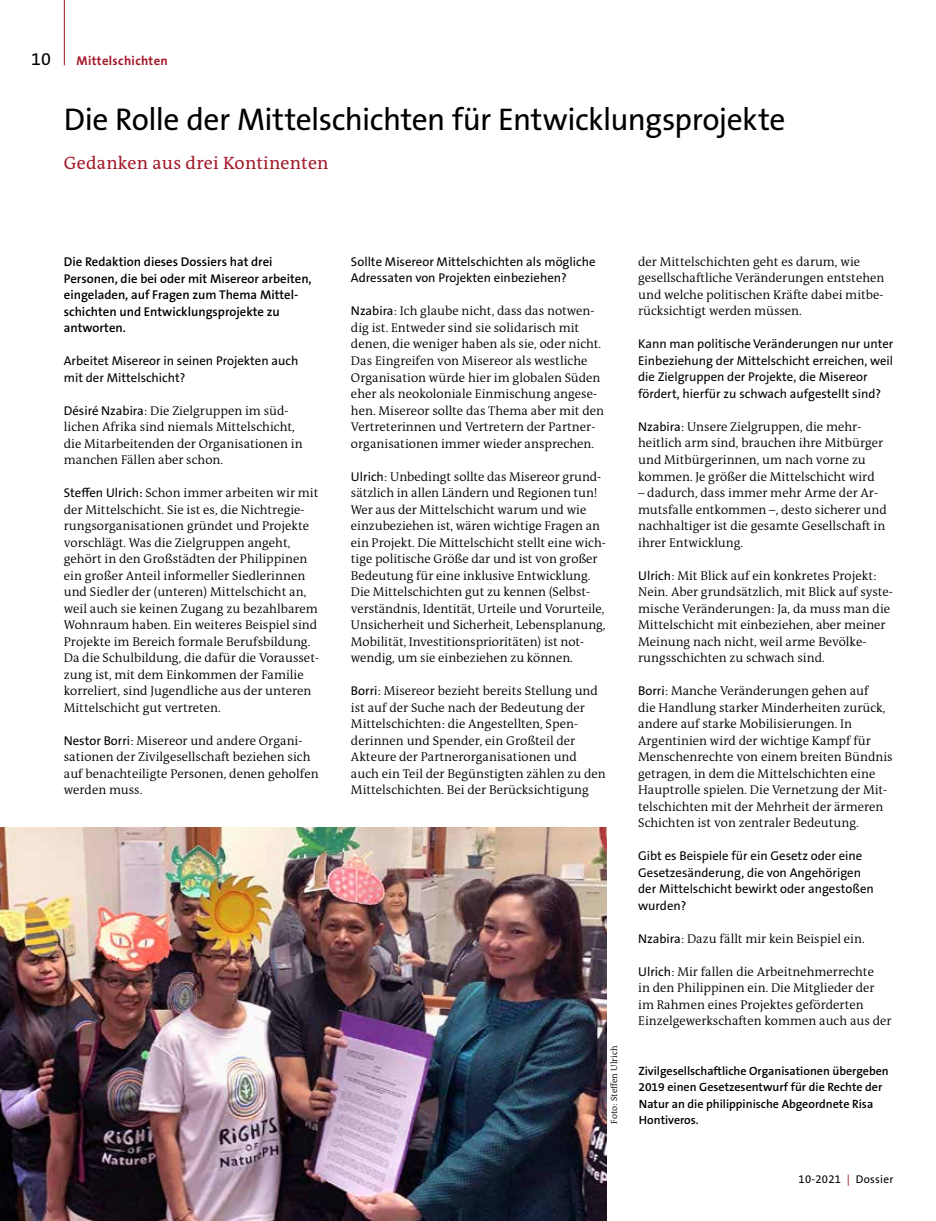
<style>
.page{position:relative;width:936px;height:1221px;background:#fff}
.page>*{position:absolute;margin:0;border:0;box-sizing:border-box;transform-origin:0 0}
.t1{font:31.5px "The Sans B W5 Plain";letter-spacing:-.015em;color:#000}
.t2{font:18px "The Antiqua B";letter-spacing:.01em;color:#a41b2c}
.t3{font:18px "The Sans B W5 Plain";color:#000}
.t4{font:300 12.75px/16.5px "The Antiqua B";color:#000}
.t5{font:12.75px/16.5px "The Sans B W5 Plain";color:#000}
.t6{font:600 12.75px/16.5px "The Sans B W6";color:#000}
.t7{font:700 12.75px "The Sans B W7";letter-spacing:.025em;color:#a41b2c}
.t8{font:600 12px/16.5px "The Sans B W6";color:#000}
.t9{font:11.25px "The Sans B W5 Plain";letter-spacing:.025em;color:#000}
.t10{font:300 9px "The Antiqua B";color:#000}
.s1{font-family:"The Sans B W5 Plain";font-weight:400}
.s2{color:#a41b2c}
</style>
<div class="page">
<hr style="left:64px;top:0;width:1px;height:65px;background:#a41b2c">
<img style="left:0;top:827px;width:606px;height:393px">
<h2 class="t3" style="left:31px;top:48px;width:21px">10</h2>
<p class="t7" style="left:77px;top:53px;width:93px">Mittelschichten</p>
<h1 class="t1" style="left:64px;top:99px;width:723px">Die Rolle der Mittelschichten für Entwicklungsprojekte</h1>
<h2 class="t2" style="left:64px;top:150px;width:266px">Gedanken aus drei Kontinenten</h2>
<p class="t6" style="left:64px;top:253px;width:249px">Die Redaktion dieses Dossiers hat drei Personen, die bei oder mit Misereor arbeiten, eingeladen, auf Fragen zum Thema Mittel&shy;schichten und Entwicklungsprojekte zu antworten.</p>
<p class="t5" style="left:64px;top:352px;width:236px">Arbeitet Misereor in seinen Projekten auch mit der Mittelschicht?</p>
<p class="t4" style="left:64px;top:402px;width:240px"><span class="s1">Désiré Nzabira</span>: Die Zielgruppen im süd&shy;lichen Afrika sind niemals Mittelschicht, die Mitarbeitenden der Organisationen in manchen Fällen aber schon.</p>
<p class="t4" style="left:64px;top:484px;width:257px"><span class="s1">Steffen Ulrich:</span> Schon immer arbeiten wir mit der Mittelschicht. Sie ist es, die Nichtregie&shy;rungsorganisationen gründet und Projekte vorschlägt. Was die Zielgruppen angeht, gehört in den Großstädten der Philippinen ein großer Anteil informeller Siedlerinnen und Siedler der (unteren) Mittelschicht an, weil auch sie keinen Zugang zu bezahlbarem Wohnraum haben. Ein weiteres Beispiel sind Projekte im Bereich formale Berufsbildung.<br>Da die Schulbildung, die dafür die Vorausset&shy;zung ist, mit dem Einkommen der Familie korreliert, sind Jugendliche aus der unteren Mittelschicht gut vertreten.</p>
<p class="t4" style="left:64px;top:732px;width:256px"><span class="s1">Nestor Borri</span>: Misereor und andere Organi&shy;sationen der Zivilgesellschaft beziehen sich auf benachteiligte Personen, denen geholfen werden muss.</p>
<p class="t5" style="left:351px;top:253px;width:246px">Sollte Misereor Mittelschichten als mögliche<br>Adressaten von Projekten einbeziehen?</p>
<p class="t4" style="left:351px;top:303px;width:254px"><span class="s1">Nzabira</span>: Ich glaube nicht, dass das notwen&shy;dig ist. Entweder sind sie solidarisch mit denen, die weniger haben als sie, oder nicht.<br>Das Eingreifen von Misereor als westliche Organisation würde hier im globalen Süden eher als neokoloniale Einmischung angese&shy;hen. Misereor sollte das Thema aber mit den Vertreterinnen und Vertretern der Partner&shy;organisationen immer wieder ansprechen.</p>
<p class="t4" style="left:351px;top:467px;width:256px"><span class="s1">Ulrich</span>: Unbedingt sollte das Misereor grund&shy;sätzlich in allen Ländern und Regionen tun!<br>Wer aus der Mittelschicht warum und wie einzubeziehen ist, wären wichtige Fragen an ein Projekt. Die Mittelschicht stellt eine wich&shy;tige politische Größe dar und ist von großer Bedeutung für eine inklusive Entwicklung.<br>Die Mittelschichten gut zu kennen (Selbst&shy;verständnis, Identität, Urteile und Vorurteile, Unsicherheit und Sicherheit, Lebensplanung, Mobilität, Investitionsprioritäten) ist not&shy;wendig, um sie einbeziehen zu können.</p>
<p class="t4" style="left:351px;top:682px;width:256px"><span class="s1">Borri</span>: Misereor bezieht bereits Stellung und ist auf der Suche nach der Bedeutung der Mittelschichten: die Angestellten, Spen&shy;derinnen und Spender, ein Großteil der Akteure der Partnerorganisationen und auch ein Teil der Begünstigten zählen zu den Mittelschichten. Bei der Berücksichtigung</p>
<p class="t10" style="left:608px;top:1123px;width:79px;rotate:-90deg">Foto: Steffen Ulrich</p>
<p class="t4" style="left:638px;top:253px;width:248px">der Mittelschichten geht es darum, wie gesellschaftliche Veränderungen entstehen und welche politischen Kräfte dabei mitbe&shy;rücksichtigt werden müssen.</p>
<p class="t5" style="left:638px;top:336px;width:257px">Kann man politische Veränderungen nur unter Einbeziehung der Mittelschicht erreichen, weil die Zielgruppen der Projekte, die Misereor fördert, hierfür zu schwach aufgestellt sind?</p>
<p class="t4" style="left:638px;top:418px;width:247px"><span class="s1">Nzabira</span>: Unsere Zielgruppen, die mehr&shy;heitlich arm sind, brauchen ihre Mitbürger und Mitbürgerinnen, um nach vorne zu kommen. Je größer die Mittelschicht wird</p>
<p class="t4" style="left:638px;top:484px;width:250px">– dadurch, dass immer mehr Arme der Ar&shy;mutsfalle entkommen –, desto sicherer und nachhaltiger ist die gesamte Gesellschaft in ihrer Entwicklung.</p>
<p class="t4" style="left:638px;top:566px;width:256px"><span class="s1">Ulrich</span>: Mit Blick auf ein konkretes Projekt:<br>Nein. Aber grundsätzlich, mit Blick auf syste&shy;mische Veränderungen: Ja, da muss man die Mittelschicht mit einbeziehen, aber meiner Meinung nach nicht, weil arme Bevölke&shy;rungsschichten zu schwach sind.</p>
<p class="t4" style="left:638px;top:682px;width:256px"><span class="s1">Borri</span>: Manche Veränderungen gehen auf<br>die Handlung starker Minderheiten zurück, andere auf starke Mobilisierungen. In Argentinien wird der wichtige Kampf für Menschenrechte von einem breiten Bündnis getragen, in dem die Mittelschichten eine Hauptrolle spielen. Die Vernetzung der Mit&shy;telschichten mit der Mehrheit der ärmeren Schichten ist von zentraler Bedeutung.</p>
<p class="t5" style="left:638px;top:847px;width:237px">Gibt es Beispiele für ein Gesetz oder eine Gesetzesänderung, die von Angehörigen der Mittelschicht bewirkt oder angestoßen wurden?</p>
<p class="t4" style="left:638px;top:929px;width:228px"><span class="s1">Nzabira</span>: Dazu fällt mir kein Beispiel ein.</p>
<p class="t4" style="left:638px;top:962px;width:255px"><span class="s1">Ulrich</span>: Mir fallen die Arbeitnehmerrechte<br>in den Philippinen ein. Die Mitglieder der im Rahmen eines Projektes geförderten Einzelgewerkschaften kommen auch aus der</p>
<p class="t8" style="left:638px;top:1062px;width:252px">Zivilgesellschaftliche Organisationen übergeben 2019 einen Gesetzesentwurf für die Rechte der Natur an die philippinische Abgeordnete Risa Hontiveros.</p>
<p class="t9" style="left:798px;top:1171px;width:96px">10-2021 <span class="s2">|</span> Dossier</p>
</div>
